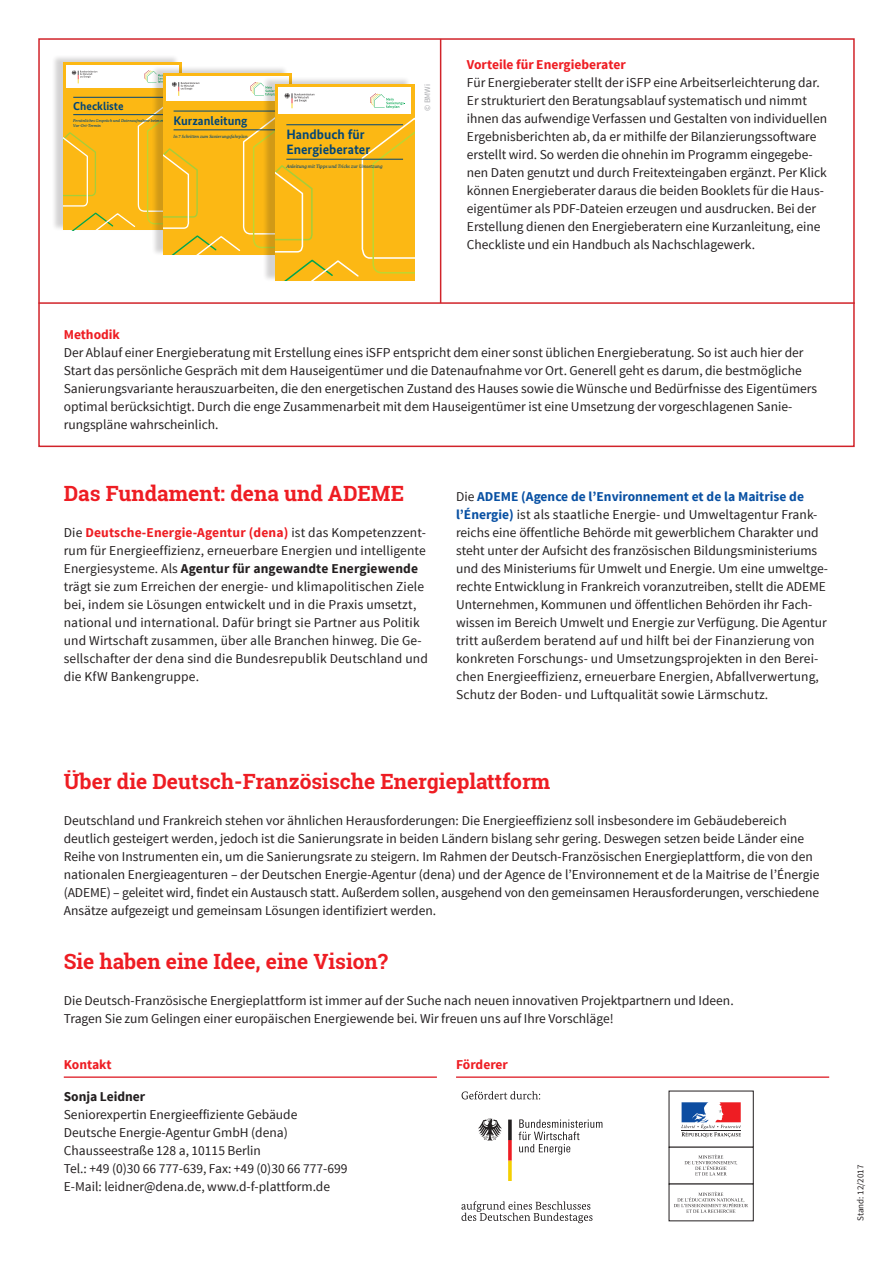
<style>
.page{position:relative;width:893px;height:1263px;background:#fff}
.page>*{position:absolute;margin:0;border:0;box-sizing:border-box;transform-origin:0 0}
.t1{font:700 21px "Roboto Slab";color:#ee1d23}
.t2{font:13.5px/18px "Source Sans Pro";color:#231f20}
.t3{font:700 13.5px "Source Sans Pro";color:#ee1d23}
.t4{font:700 13.5px/14.5px "Bundes Sans";color:#004578}
.t5{font:700 13.5px "Source Sans Pro";color:#231f20}
.t6{font:700 12.45px "Bundes Sans";color:#004578}
.t7{font:700 11.55px "Bundes Sans";color:#004578}
.t8{font:9px "Source Sans Pro";color:#231f20}
.t9{font:8.25px "Source Sans Pro";color:#a8a9ad}
.t10{font:italic 500 4.95px "Bundes Serif";color:#004578}
.t11{font:italic 500 4.5px "Bundes Serif";color:#004578}
.t12{font:italic 500 4.2px/5.1px "Bundes Serif";color:#004578}
.s1{font-weight:700;color:#ee1d23}
.s2{font-weight:700}
.s3{font-weight:700;color:#0850a3}
</style>
<div class="page">
<div style="left:38px;top:38px;width:817px;height:409px;border:2px solid #d1232a"></div>
<hr style="left:440px;top:39px;width:1px;height:264px;background:#d1232a">
<hr style="left:38px;top:302px;width:817px;height:2px;background:#d1232a">
<div style="left:51px;top:55px;width:128px;height:176px;background:#231f20;opacity:.2"></div>
<div style="left:67px;top:66px;width:112px;height:22px;background:#fff"></div>
<svg style="left:64px;top:67px;width:350px;height:214px"></svg>
<svg style="left:478px;top:1118px;width:24px;height:23px"></svg>
<svg style="left:508px;top:1119px;width:4px;height:62px"></svg>
<svg style="left:519px;top:1119px;width:83px;height:35px"></svg>
<svg style="left:462px;top:1091px;width:78px;height:8px"></svg>
<svg style="left:461px;top:1201px;width:131px;height:22px"></svg>
<svg style="left:681px;top:1102px;width:60px;height:35px"></svg>
<hr style="left:681px;top:1130px;width:60px;height:1px;background:#231f20">
<svg style="left:684px;top:1154px;width:53px;height:21px"></svg>
<svg style="left:674px;top:1192px;width:74px;height:21px"></svg>
<hr style="left:64px;top:1076px;width:373px;height:2px;background:#e02c34">
<hr style="left:456px;top:1076px;width:373px;height:2px;background:#e02c34">
<p class="t7" style="left:73px;top:99px;width:52px">Checkliste</p>
<p class="t12" style="left:73px;top:118px;width:99px">Persönliches Gespräch und Datenaufnahme beim ersten<br>Vor-Ort-Termin</p>
<p class="t6" style="left:174px;top:113px;width:75px">Kurzanleitung</p>
<p class="t11" style="left:174px;top:133px;width:76px">In 7 Schritten zum Sanierungsfahrplan</p>
<p class="t4" style="left:286px;top:127px;width:85px">Handbuch für<br>Energieberater</p>
<p class="t10" style="left:286px;top:163px;width:98px">Anleitung mit Tipps und Tricks zur Umsetzung</p>
<p class="t9" style="left:422px;top:111px;width:29px;rotate:-90deg">© BMWi</p>
<p class="t3" style="left:467px;top:56px;width:160px">Vorteile für Energieberater</p>
<p class="t2" style="left:467px;top:74px;width:362px">Für Energieberater stellt der iSFP eine Arbeitserleichterung dar.<br>Er strukturiert den Beratungsablauf systematisch und nimmt ihnen das aufwendige Verfassen und Gestalten von individuellen Ergebnisberichten ab, da er mithilfe der Bilanzierungssoftware erstellt wird. So werden die ohnehin im Programm eingegebe&shy;nen Daten genutzt und durch Freitexteingaben ergänzt. Per Klick können Energieberater daraus die beiden Booklets für die Haus&shy;eigentümer als PDF-Dateien erzeugen und ausdrucken. Bei der Erstellung dienen den Energieberatern eine Kurzanleitung, eine Checkliste und ein Handbuch als Nachschlagewerk.</p>
<p class="t3" style="left:64px;top:326px;width:58px">Methodik</p>
<p class="t2" style="left:64px;top:344px;width:755px">Der Ablauf einer Energieberatung mit Erstellung eines iSFP entspricht dem einer sonst üblichen Energieberatung. So ist auch hier der Start das persönliche Gespräch mit dem Hauseigentümer und die Datenaufnahme vor Ort. Generell geht es darum, die bestmögliche Sanierungsvariante herauszuarbeiten, die den energetischen Zustand des Hauses sowie die Wünsche und Bedürfnisse des Eigentümers optimal berücksichtigt. Durch die enge Zusammenarbeit mit dem Hauseigentümer ist eine Umsetzung der vorgeschlagenen Sanie&shy;rungspläne wahrscheinlich.</p>
<h1 class="t1" style="left:64px;top:479px;width:342px">Das Fundament: dena und ADEME</h1>
<p class="t2" style="left:64px;top:524px;width:366px">Die <span class="s1">Deutsche-Energie-Agentur (dena)</span> ist das Kompetenzzent&shy;rum für Energieeffizienz, erneuerbare Energien und intelligente Energiesysteme. Als <span class="s2">Agentur für angewandte Energiewende </span>trägt sie zum Erreichen der energie- und klimapolitischen Ziele bei, indem sie Lösungen entwickelt und in die Praxis umsetzt, national und international. Dafür bringt sie Partner aus Politik und Wirtschaft zusammen, über alle Branchen hinweg. Die Ge&shy;sellschafter der dena sind die Bundesrepublik Deutschland und die KfW Bankengruppe.</p>
<p class="t2" style="left:456px;top:488px;width:373px">Die <span class="s3">ADEME (Agence de l’Environnement et de la Maitrise de l’Énergie)</span> ist als staatliche Energie- und Umweltagentur Frank&shy;reichs eine öffentliche Behörde mit gewerblichem Charakter und steht unter der Aufsicht des französischen Bildungsministeriums und des Ministeriums für Umwelt und Energie. Um eine umweltge&shy;rechte Entwicklung in Frankreich voranzutreiben, stellt die ADEME Unternehmen, Kommunen und öffentlichen Behörden ihr Fach&shy;wissen im Bereich Umwelt und Energie zur Verfügung. Die Agentur tritt außerdem beratend auf und hilft bei der Finanzierung von konkreten Forschungs- und Umsetzungsprojekten in den Berei&shy;chen Energieeffizienz, erneuerbare Energien, Abfallverwertung, Schutz der Boden- und Luftqualität sowie Lärmschutz.</p>
<h1 class="t1" style="left:64px;top:767px;width:488px">Über die Deutsch-Französische Energieplattform</h1>
<p class="t2" style="left:64px;top:812px;width:757px">Deutschland und Frankreich stehen vor ähnlichen Herausforderungen: Die Energieeffizienz soll insbesondere im Gebäudebereich deutlich gesteigert werden, jedoch ist die Sanierungsrate in beiden Ländern bislang sehr gering. Deswegen setzen beide Länder eine Reihe von Instrumenten ein, um die Sanierungsrate zu steigern. Im Rahmen der Deutsch-Französischen Energieplattform, die von den nationalen Energieagenturen – der Deutschen Energie-Agentur (dena) und der Agence de l’Environnement et de la Maitrise de l’Énergie (ADEME) – geleitet wird, findet ein Austausch statt. Außerdem sollen, ausgehend von den gemeinsamen Herausforderungen, verschiedene Ansätze aufgezeigt und gemeinsam Lösungen identifiziert werden.</p>
<h1 class="t1" style="left:64px;top:947px;width:326px">Sie haben eine Idee, eine Vision?</h1>
<p class="t2" style="left:64px;top:992px;width:671px">Die Deutsch-Französische Energieplattform ist immer auf der Suche nach neuen innovativen Projektpartnern und Ideen.<br>Tragen Sie zum Gelingen einer europäischen Energiewende bei. Wir freuen uns auf Ihre Vorschläge!</p>
<p class="t3" style="left:64px;top:1056px;width:49px">Kontakt</p>
<p class="t3" style="left:456px;top:1056px;width:53px">Förderer</p>
<p class="t5" style="left:64px;top:1087px;width:83px">Sonja Leidner</p>
<p class="t2" style="left:64px;top:1105px;width:285px">Seniorexpertin Energieeffiziente Gebäude Deutsche Energie-Agentur GmbH (dena)<br>Chausseestraße 128 a, 10115 Berlin<br>Tel.: +49 (0)30 66 777-639, Fax: +49 (0)30 66 777-699<br>E-Mail: leidner@dena.de, www.d-f-plattform.de</p>
<p class="t8" style="left:855px;top:1221px;width:58px;rotate:-90deg">Stand: 12/2017</p>
</div>
